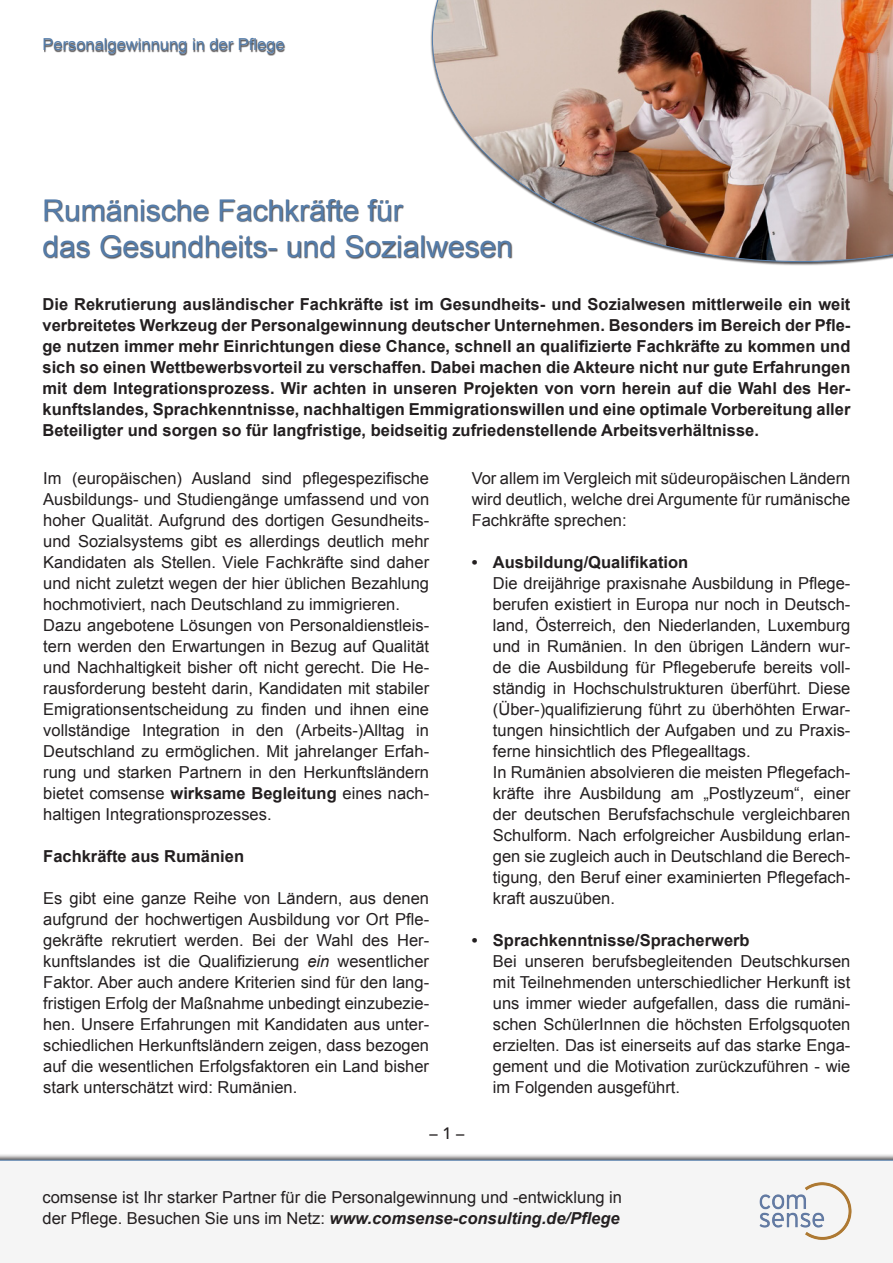
<style>
.page{position:relative;width:893px;height:1263px;background:#fff}
.page>*{position:absolute;margin:0;border:0;box-sizing:border-box;transform-origin:0 0}
.t1{font:30px "Arial";color:#557daa}
.t2{font:16.5px/21px "Arial";color:#231f20;text-align:justify}
.t3{font:700 16.5px/21px "Arial";color:#231f20;text-align:justify}
.t4{font:16.5px "Arial";color:#557daa}
.t5{font:500 16.5px "Avenir LT";color:#231f20}
.s1{font-weight:700}
.s2{font-style:italic}
.s3{font-weight:700;font-style:italic}
</style>
<div class="page">
<img style="left:432px;top:0;width:461px;height:262px">
<div style="left:0;top:1153px;width:893px;height:110px;background:#231f20;opacity:.75"></div>
<div style="left:0;top:1160px;width:893px;height:103px;background:#f5f5f5"></div>
<img style="left:758px;top:1181px;width:95px;height:59px">
<div style="left:44px;top:39px;width:242px;height:16px;background:#231f20;opacity:.75"></div>
<div style="left:43px;top:200px;width:470px;height:59px;background:#231f20;opacity:.75"></div>
<p class="t4" style="left:43px;top:33px;width:244px">Personalgewinnung in der Pflege</p>
<p class="t1" style="left:43px;top:189px;width:362px">Rumänische Fachkräfte für</p>
<p class="t1" style="left:43px;top:225px;width:472px">das Gesundheits- und Sozialwesen</p>
<p class="t3" style="left:43px;top:294px;width:809px">Die Rekrutierung ausländischer Fachkräfte ist im Gesundheits- und Sozialwesen mittlerweile ein weit verbreitetes Werkzeug der Personalgewinnung deutscher Unternehmen. Besonders im Bereich der Pfle&shy;ge nutzen immer mehr Einrichtungen diese Chance, schnell an qualifizierte Fachkräfte zu kommen und sich so einen Wettbewerbsvorteil zu verschaffen. Dabei machen die Akteure nicht nur gute Erfahrungen mit dem Integrationsprozess. Wir achten in unseren Projekten von vorn herein auf die Wahl des Her&shy;kunftslandes, Sprachkenntnisse, nachhaltigen Emmigrationswillen und eine optimale Vorbereitung aller Beteiligter und sorgen so für langfristige, beidseitig zufriedenstellende Arbeitsverhältnisse.</p>
<p class="t2" style="left:43px;top:468px;width:387px">Im (europäischen) Ausland sind pflegespezifische Ausbildungs- und Studiengänge umfassend und von hoher Qualität. Aufgrund des dortigen Gesundheits&shy;und Sozialsystems gibt es allerdings deutlich mehr Kandidaten als Stellen. Viele Fachkräfte sind daher und nicht zuletzt wegen der hier üblichen Bezahlung hochmotiviert, nach Deutschland zu immigrieren.</p>
<p class="t2" style="left:43px;top:615px;width:387px">Dazu angebotene Lösungen von Personaldienstleis&shy;tern werden den Erwartungen in Bezug auf Qualität und Nachhaltigkeit bisher oft nicht gerecht. Die He&shy;rausforderung besteht darin, Kandidaten mit stabiler Emigrationsentscheidung zu finden und ihnen eine vollständige Integration in den (Arbeits-)Alltag in Deutschland zu ermöglichen. Mit jahrelanger Erfah&shy;rung und starken Partnern in den Herkunftsländern bietet comsense <span class="s1">wirksame Begleitung</span> eines nach&shy;haltigen Integrationsprozesses.</p>
<p class="t3" style="left:43px;top:846px;width:202px">Fachkräfte aus Rumänien</p>
<p class="t2" style="left:43px;top:888px;width:387px">Es gibt eine ganze Reihe von Ländern, aus denen aufgrund der hochwertigen Ausbildung vor Ort Pfle&shy;gekräfte rekrutiert werden. Bei der Wahl des Her&shy;kunftslandes ist die Qualifizierung <span class="s2">ein</span> wesentlicher Faktor. Aber auch andere Kriterien sind für den lang&shy;fristigen Erfolg der Maßnahme unbedingt einzubezie&shy;hen. Unsere Erfahrungen mit Kandidaten aus unter&shy;schiedlichen Herkunftsländern zeigen, dass bezogen auf die wesentlichen Erfolgsfaktoren ein Land bisher stark unterschätzt wird: Rumänien.</p>
<p class="t2" style="left:472px;top:468px;width:380px">Vor allem im Vergleich mit südeuropäischen Ländern wird deutlich, welche drei Argumente für rumänische Fachkräfte sprechen:</p>
<p class="t3" style="left:472px;top:552px;width:218px">• Ausbildung/Qualifikation</p>
<p class="t2" style="left:493px;top:573px;width:359px">Die dreijährige praxisnahe Ausbildung in Pflege&shy;berufen existiert in Europa nur noch in Deutsch&shy;land, Österreich, den Niederlanden, Luxemburg und in Rumänien. In den übrigen Ländern wur&shy;de die Ausbildung für Pflegeberufe bereits voll&shy;ständig in Hochschulstrukturen überführt. Diese (Über-)qualifizierung führt zu überhöhten Erwar&shy;tungen hinsichtlich der Aufgaben und zu Praxis&shy;ferne hinsichtlich des Pflegealltags.</p>
<p class="t2" style="left:493px;top:762px;width:359px">In Rumänien absolvieren die meisten Pflegefach&shy;kräfte ihre Ausbildung am „Postlyzeum“, einer der deutschen Berufsfachschule vergleichbaren Schulform. Nach erfolgreicher Ausbildung erlan&shy;gen sie zugleich auch in Deutschland die Berech&shy;tigung, den Beruf einer examinierten Pflegefach&shy;kraft auszuüben.</p>
<p class="t3" style="left:472px;top:930px;width:280px">• Sprachkenntnisse/Spracherwerb</p>
<p class="t2" style="left:493px;top:951px;width:359px">Bei unseren berufsbegleitenden Deutschkursen mit Teilnehmenden unterschiedlicher Herkunft ist uns immer wieder aufgefallen, dass die rumäni&shy;schen SchülerInnen die höchsten Erfolgsquoten erzielten. Das ist einerseits auf das starke Enga&shy;gement und die Motivation zurückzuführen - wie im Folgenden ausgeführt.</p>
<p class="t5" style="left:430px;top:1123px;width:36px">– 1 –</p>
<p class="t2" style="left:43px;top:1186px;width:581px">comsense ist Ihr starker Partner für die Personalgewinnung und -entwicklung in der Pflege. Besuchen Sie uns im Netz: <span class="s3">www.comsense-consulting.de/Pflege</span></p>
</div>
